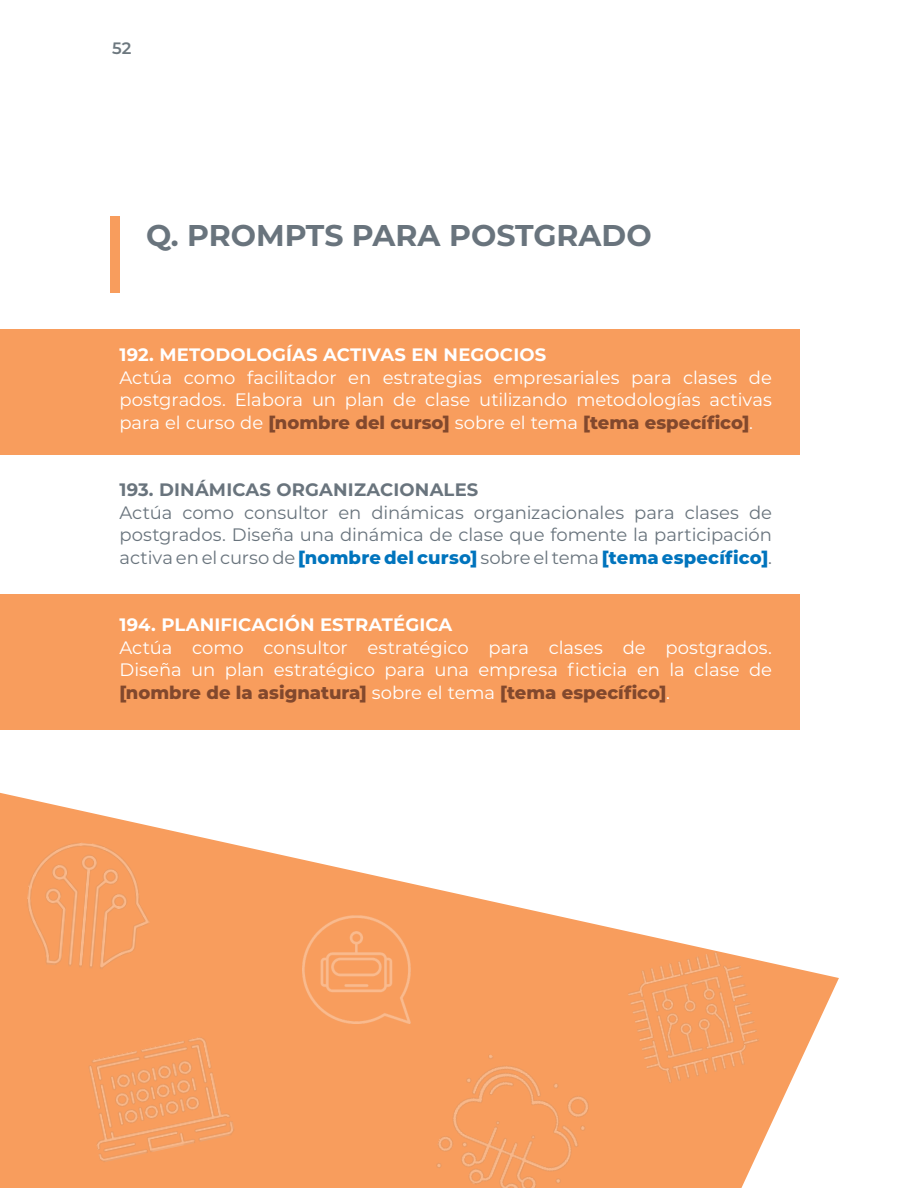
<style>
.page{position:relative;width:918px;height:1188px;background:#fff}
.page>*{position:absolute;margin:0;border:0;box-sizing:border-box;transform-origin:0 0}
.second_title{font:700 30px "Montserrat";color:#69747d}
.second_title-2{font:18px/22.5px "Montserrat";letter-spacing:-.005em;color:#fff;text-align:justify}
.second_title-3{font:18px/22.5px "Montserrat";letter-spacing:-.005em;color:#69747d;text-align:justify}
.second_title-4{font:700 18px "Montserrat";letter-spacing:.01em;color:#fff}
.second_title-5{font:700 18px "Montserrat";letter-spacing:.01em;color:#69747d}
.t1{font:600 16.5px "Montserrat";color:#6d787f}
.s1{font-weight:800;color:#82482d}
.s2{font-weight:800;color:#0074bd}
</style>
<div class="page">
<svg style="left:0;top:793px;width:839px;height:395px;fill:#f89d5d"></svg>
<div style="left:0;top:330px;width:799px;height:125px;background:#f89d5d"></div>
<div style="left:0;top:594px;width:799px;height:135px;background:#f89d5d"></div>
<div style="left:110px;top:217px;width:9px;height:76px;background:#f89d5d"></div>
<img style="left:623px;top:947px;width:141px;height:141px">
<img style="left:79px;top:1034px;width:157px;height:129px">
<img style="left:22px;top:838px;width:134px;height:135px">
<img style="left:303px;top:915px;width:108px;height:108px">
<img style="left:429px;top:1049px;width:169px;height:139px">
<p class="t1" style="left:112px;top:37px;width:21px">52</p>
<p class="second_title" style="left:146px;top:213px;width:507px">Q. PROMPTS PARA POSTGRADO</p>
<p class="second_title-4" style="left:119px;top:342px;width:428px">192. METODOLOGÍAS ACTIVAS EN NEGOCIOS</p>
<p class="second_title-2" style="left:119px;top:366px;width:654px">Actúa como facilitador en estrategias empresariales para clases de postgrados. Elabora un plan de clase utilizando metodologías activas para el curso de <span class="s1">[nombre del curso]</span> sobre el tema <span class="s1">[tema específico]</span>.</p>
<p class="second_title-5" style="left:119px;top:477px;width:360px">193. DINÁMICAS ORGANIZACIONALES</p>
<p class="second_title-3" style="left:119px;top:501px;width:654px">Actúa como consultor en dinámicas organizacionales para clases de postgrados. Diseña una dinámica de clase que fomente la participación activa en el curso de <span class="s2">[nombre del curso]</span> sobre el tema <span class="s2">[tema específico]</span>.</p>
<p class="second_title-4" style="left:119px;top:612px;width:334px">194. PLANIFICACIÓN ESTRATÉGICA</p>
<p class="second_title-2" style="left:119px;top:636px;width:654px">Actúa como consultor estratégico para clases de postgrados.<br>Diseña un plan estratégico para una empresa ficticia en la clase de <span class="s1">[nombre de la asignatura]</span> sobre el tema <span class="s1">[tema específico]</span>.</p>
</div>
